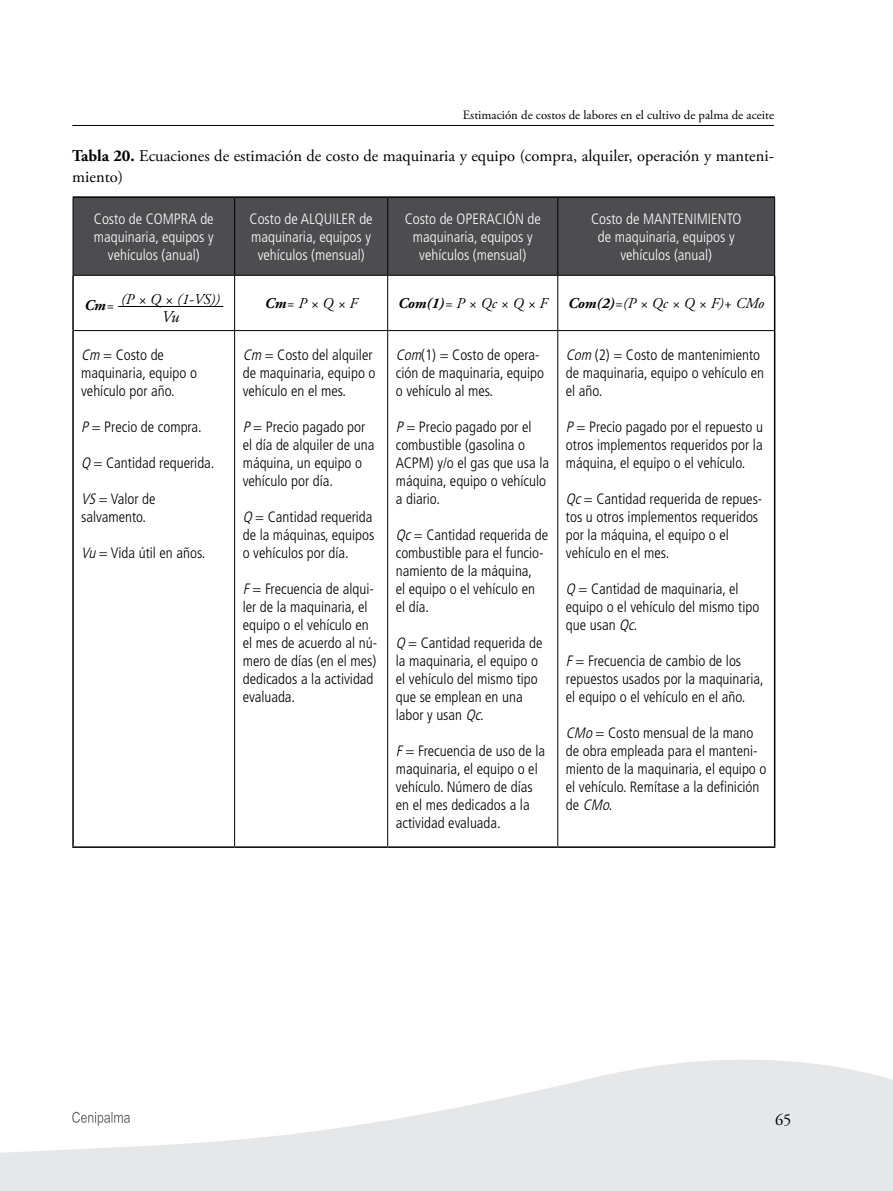
<style>
.page{position:relative;width:893px;height:1191px;background:#fff}
.page>*{position:absolute;margin:0;border:0;box-sizing:border-box;transform-origin:0 0}
.t1{font:16.5px/21px "Adobe Garamond Pro";color:#000}
.t2{font:italic 16.5px "Adobe Garamond Pro";color:#000}
.t3{font:300 condensed 15px/18px "Frutiger LT Std";color:#000}
.t4{font:300 condensed 15px/18px "Frutiger LT Std";color:#fff;text-align:center}
.t5{font:italic 15px "Adobe Garamond Pro";color:#000}
.t6{font:12.75px "Adobe Garamond Pro";color:#000}
.s1{font-weight:700}
.s2{font-style:italic}
</style>
<div class="page">
<svg style="left:0;top:1059px;width:893px;height:132px;fill:#e6e7e8"></svg>
<hr style="left:72px;top:125px;width:702px;height:1px;background:#000">
<svg style="left:72px;top:1111px;width:58px;height:14px"></svg>
<div style="left:74px;top:198px;width:700px;height:77px;background:#4d4d4f"></div>
<hr style="left:73px;top:196px;width:162px;height:2px;background:#000">
<hr style="left:235px;top:196px;width:153px;height:2px;background:#000">
<hr style="left:388px;top:196px;width:170px;height:2px;background:#000">
<hr style="left:558px;top:196px;width:217px;height:2px;background:#000">
<hr style="left:72px;top:276px;width:2px;height:54px;background:#000">
<hr style="left:774px;top:276px;width:1px;height:54px;background:#000">
<hr style="left:72px;top:330px;width:2px;height:516px;background:#000">
<hr style="left:774px;top:330px;width:1px;height:516px;background:#000">
<hr style="left:72px;top:846px;width:163px;height:2px;background:#000">
<hr style="left:235px;top:846px;width:153px;height:2px;background:#000">
<hr style="left:388px;top:846px;width:170px;height:2px;background:#000">
<hr style="left:558px;top:846px;width:217px;height:2px;background:#000">
<hr style="left:73px;top:198px;width:1px;height:77px;background:#000">
<hr style="left:234px;top:198px;width:1px;height:77px;background:#000">
<hr style="left:387px;top:198px;width:1px;height:77px;background:#000">
<hr style="left:557px;top:198px;width:1px;height:77px;background:#000">
<hr style="left:774px;top:198px;width:1px;height:77px;background:#000">
<hr style="left:73px;top:275px;width:162px;height:1px;background:#000">
<hr style="left:235px;top:275px;width:153px;height:1px;background:#000">
<hr style="left:234px;top:276px;width:1px;height:54px;background:#000">
<hr style="left:388px;top:275px;width:170px;height:1px;background:#000">
<hr style="left:387px;top:276px;width:1px;height:54px;background:#000">
<hr style="left:558px;top:275px;width:217px;height:1px;background:#000">
<hr style="left:557px;top:276px;width:1px;height:54px;background:#000">
<hr style="left:74px;top:330px;width:161px;height:1px;background:#000">
<hr style="left:235px;top:330px;width:153px;height:1px;background:#000">
<hr style="left:234px;top:331px;width:1px;height:515px;background:#000">
<hr style="left:388px;top:330px;width:170px;height:1px;background:#000">
<hr style="left:387px;top:331px;width:1px;height:515px;background:#000">
<hr style="left:558px;top:330px;width:216px;height:1px;background:#000">
<hr style="left:557px;top:331px;width:1px;height:515px;background:#000">
<hr style="left:118px;top:306px;width:105px;height:1px;background:#000">
<p class="t6" style="left:463px;top:107px;width:313px">Estimación de costos de labores en el cultivo de palma de aceite</p>
<p class="t1" style="left:72px;top:146px;width:703px"><span class="s1">Tabla 20.</span> Ecuaciones de estimación de costo de maquinaria y equipo (compra, alquiler, operación y manteni&shy;miento)</p>
<p class="t4" style="left:94px;top:210px;width:121px">Costo de COMPRA de maquinaria, equipos y vehículos (anual)</p>
<p class="t4" style="left:250px;top:210px;width:125px">Costo de ALQUILER de maquinaria, equipos y vehículos (mensual)</p>
<p class="t4" style="left:405px;top:210px;width:138px">Costo de OPERACIÓN de maquinaria, equipos y vehículos (mensual)</p>
<p class="t4" style="left:591px;top:210px;width:152px">Costo de MANTENIMIENTO de maquinaria, equipos y vehículos (anual)</p>
<p class="t5" style="left:84px;top:290px;width:137px"><span class="s1">Cm</span>= (P × Q × (1-VS))</p>
<p class="t2" style="left:162px;top:306px;width:19px">Vu</p>
<p class="t5" style="left:265px;top:295px;width:94px"><span class="s1">Cm</span>= P × Q × F</p>
<p class="t5" style="left:398px;top:295px;width:151px"><span class="s1">Com(1)</span>= P × Qc × Q × F</p>
<p class="t5" style="left:568px;top:295px;width:198px"><span class="s1">Com(2)</span>=(P × Qc × Q × F)+ CMo</p>
<p class="t3" style="left:81px;top:346px;width:117px"><span class="s2">Cm</span> = Costo de maquinaria, equipo o vehículo por año.</p>
<p class="t3" style="left:81px;top:418px;width:122px"><span class="s2">P</span> = Precio de compra.</p>
<p class="t3" style="left:81px;top:454px;width:135px"><span class="s2">Q</span> = Cantidad requerida.</p>
<p class="t3" style="left:81px;top:490px;width:76px"><span class="s2">VS</span>= Valor de salvamento.</p>
<p class="t3" style="left:81px;top:544px;width:126px"><span class="s2">Vu</span> = Vida útil en años.</p>
<p class="t3" style="left:243px;top:346px;width:134px"><span class="s2">Cm</span> = Costo del alquiler de maquinaria, equipo o vehículo en el mes.</p>
<p class="t3" style="left:243px;top:418px;width:133px"><span class="s2">P</span> = Precio pagado por el día de alquiler de una máquina, un equipo o vehículo por día.</p>
<p class="t3" style="left:243px;top:508px;width:133px"><span class="s2">Q</span> = Cantidad requerida de la máquinas, equipos o vehículos por día.</p>
<p class="t3" style="left:243px;top:580px;width:136px"><span class="s2">F</span>= Frecuencia de alqui&shy;ler de la maquinaria, el equipo o el vehículo en el mes de acuerdo al nú&shy;mero de días (en el mes) dedicados a la actividad evaluada.</p>
<p class="t3" style="left:396px;top:346px;width:150px"><span class="s2">Com</span>(1) = Costo de opera&shy;ción de maquinaria, equipo o vehículo al mes.</p>
<p class="t3" style="left:396px;top:418px;width:155px"><span class="s2">P</span> = Precio pagado por el combustible (gasolina o<br>ACPM) y/o el gas que usa la máquina, equipo o vehículo a diario.</p>
<p class="t3" style="left:396px;top:526px;width:154px"><span class="s2">Qc</span>= Cantidad requerida de combustible para el funcio&shy;namiento de la máquina,<br>el equipo o el vehículo en el día.</p>
<p class="t3" style="left:396px;top:634px;width:148px"><span class="s2">Q</span> = Cantidad requerida de la maquinaria, el equipo o el vehículo del mismo tipo que se emplean en una labor y usan <span class="s2">Qc</span>.</p>
<p class="t3" style="left:396px;top:742px;width:151px"><span class="s2">F</span>= Frecuencia de uso de la maquinaria, el equipo o el vehículo. Número de días en el mes dedicados a la actividad evaluada.</p>
<p class="t3" style="left:566px;top:346px;width:200px"><span class="s2">Com</span> (2) = Costo de mantenimiento de maquinaria, equipo o vehículo en el año.</p>
<p class="t3" style="left:566px;top:418px;width:199px;text-align:justify"><span class="s2">P</span> = Precio pagado por el repuesto u otros implementos requeridos por la máquina, el equipo o el vehículo.</p>
<p class="t3" style="left:566px;top:490px;width:198px"><span class="s2">Qc</span>= Cantidad requerida de repues&shy;tos u otros implementos requeridos por la máquina, el equipo o el vehículo en el mes.</p>
<p class="t3" style="left:566px;top:580px;width:195px"><span class="s2">Q</span> = Cantidad de maquinaria, el equipo o el vehículo del mismo tipo que usan <span class="s2">Qc</span>.</p>
<p class="t3" style="left:566px;top:652px;width:199px"><span class="s2">F</span>= Frecuencia de cambio de los repuestos usados por la maquinaria, el equipo o el vehículo en el año.</p>
<p class="t3" style="left:566px;top:724px;width:202px"><span class="s2">CMo</span> = Costo mensual de la mano de obra empleada para el manteni&shy;miento de la maquinaria, el equipo o el vehículo. Remítase a la definición d e <span class="s2">CMo</span>.</p>
<p class="t1" style="left:775px;top:1109px;width:18px">65</p>
</div>
